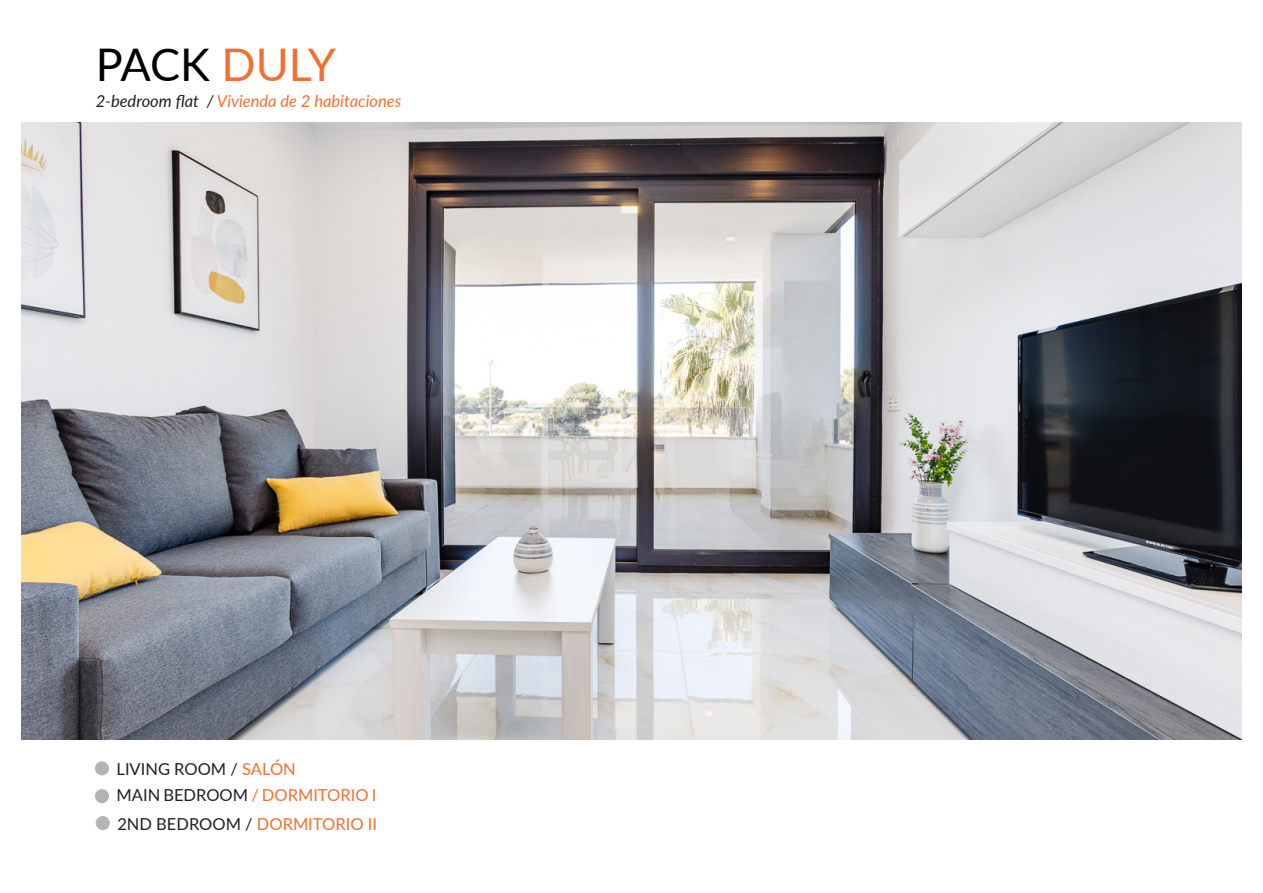
<style>
.page{position:relative;width:1263px;height:893px;background:#fff}
.page>*{position:absolute;margin:0;border:0;box-sizing:border-box;transform-origin:0 0}
.Estilo_de_párrafo_1{font:45px "Lato";letter-spacing:-.01em;color:#000}
.t1{font:16.5px "Lato";color:#ef702f}
.t2{font:italic 16.5px "Lato";color:#ef702f}
.t3{font:16.5px "Lato";color:#231f20}
.s1{color:#ef702f}
.s2{color:#231f20}
</style>
<div class="page">
<div style="left:95px;top:789px;width:14px;height:14px;background:#b2b4b5;border-radius:50%"></div>
<div style="left:95px;top:761px;width:14px;height:14px;background:#b2b4b5;border-radius:50%"></div>
<div style="left:96px;top:816px;width:14px;height:14px;background:#b2b4b5;border-radius:50%"></div>
<img style="left:21px;top:122px;width:1221px;height:618px">
<p class="Estilo_de_párrafo_1" style="left:96px;top:32px;width:242px">PACK <span class="s1">DULY</span></p>
<p class="t2" style="left:96px;top:89px;width:307px"><span class="s2">2-bedroom flat /</span> Vivienda de 2 habitaciones</p>
<p class="t3" style="left:117px;top:757px;width:181px">LIVING ROOM / <span class="s1">SALÓN</span></p>
<p class="t1" style="left:117px;top:784px;width:261px"><span class="s2">MAIN BEDROOM</span> / DORMITORIO I</p>
<p class="t1" style="left:117px;top:812px;width:261px"><span class="s2">2ND BEDROOM /</span> DORMITORIO II</p>
</div>
